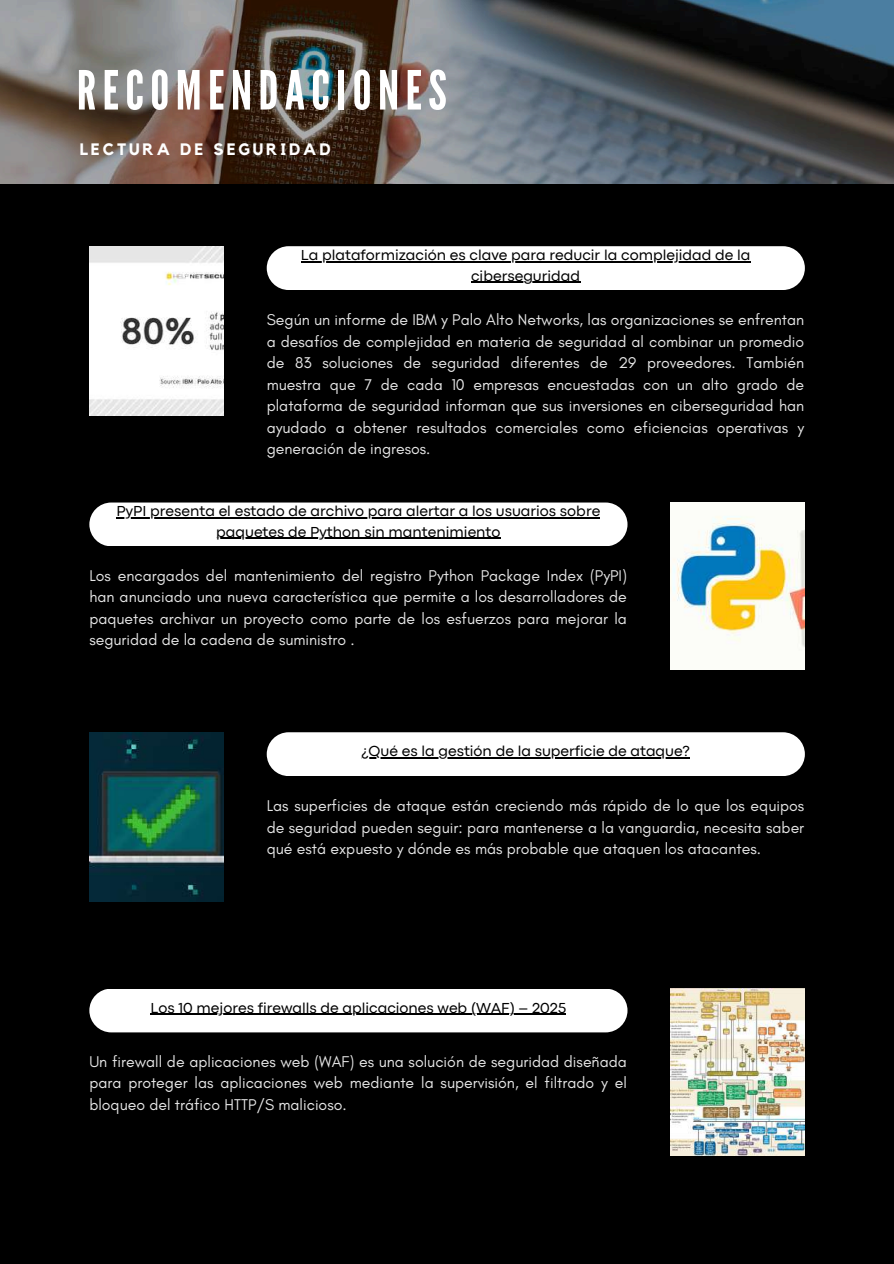
<style>
.page{position:relative;width:894px;height:1264px;background:#fff}
.page>*{position:absolute;margin:0;border:0;box-sizing:border-box;transform-origin:0 0}
.t1{font:53.85px "League Gothic";letter-spacing:.115em;color:#fff}
.t2{font:700 16.5px "Kollektif";letter-spacing:.175em;color:#fff}
.t3{font:15.9px/21.5px "Glacial Indifference";color:#e6e6e6;text-align:justify}
.t4{font:15.15px/20.2px "Codec Pro";color:#000;text-align:center}
</style>
<div class="page">
<div style="left:0;top:0;width:893px;height:1263px;background:#000"></div>
<img style="left:0;top:0;width:893px;height:183px">
<img style="left:89px;top:246px;width:134px;height:169px">
<img style="left:670px;top:502px;width:134px;height:167px">
<div style="left:267px;top:246px;width:537px;height:44px;background:#fff;border-radius:22px"></div>
<div style="left:89px;top:502px;width:538px;height:44px;background:#fff;border-radius:22px"></div>
<hr style="left:301px;top:261px;width:449px;height:2px;background:#000">
<hr style="left:471px;top:282px;width:109px;height:1px;background:#000">
<hr style="left:116px;top:517px;width:484px;height:1px;background:#000">
<hr style="left:216px;top:537px;width:284px;height:2px;background:#000">
<img style="left:89px;top:732px;width:134px;height:169px">
<img style="left:670px;top:988px;width:134px;height:167px">
<div style="left:267px;top:732px;width:537px;height:44px;background:#fff;border-radius:22px"></div>
<div style="left:89px;top:988px;width:538px;height:44px;background:#fff;border-radius:22px"></div>
<hr style="left:361px;top:757px;width:328px;height:1px;background:#000">
<hr style="left:150px;top:1013px;width:416px;height:2px;background:#000">
<h1 class="t1" style="left:77px;top:59px;width:371px">RECOMENDACIONES</h1>
<p class="t2" style="left:80px;top:141px;width:252px">LECTURA DE SEGURIDAD</p>
<p class="t4" style="left:301px;top:246px;width:451px">La plataformización es clave para reducir la complejidad de la ciberseguridad</p>
<p class="t3" style="left:267px;top:309px;width:539px">Según un informe de IBM y Palo Alto Networks, las organizaciones se enfrentan a desafíos de complejidad en materia de seguridad al combinar un promedio de 83 soluciones de seguridad diferentes de 29 proveedores. También muestra que 7 de cada 10 empresas encuestadas con un alto grado de plataforma de seguridad informan que sus inversiones en ciberseguridad han ayudado a obtener resultados comerciales como eficiencias operativas y generación de ingresos.</p>
<p class="t4" style="left:116px;top:502px;width:485px">PyPI presenta el estado de archivo para alertar a los usuarios sobre paquetes de Python sin mantenimiento</p>
<p class="t3" style="left:89px;top:564px;width:539px">Los encargados del mantenimiento del registro Python Package Index (PyPI) han anunciado una nueva característica que permite a los desarrolladores de paquetes archivar un proyecto como parte de los esfuerzos para mejorar la seguridad de la cadena de suministro .</p>
<p class="t4" style="left:361px;top:742px;width:329px">¿Qué es la gestión de la superficie de ataque?</p>
<p class="t3" style="left:267px;top:795px;width:539px">Las superficies de ataque están creciendo más rápido de lo que los equipos de seguridad pueden seguir: para mantenerse a la vanguardia, necesita saber qué está expuesto y dónde es más probable que ataquen los atacantes.</p>
<p class="t4" style="left:150px;top:998px;width:417px">Los 10 mejores firewalls de aplicaciones web (WAF) – 2025</p>
<p class="t3" style="left:89px;top:1050px;width:539px">Un firewall de aplicaciones web (WAF) es una solución de seguridad diseñada para proteger las aplicaciones web mediante la supervisión, el filtrado y el bloqueo del tráfico HTTP/S malicioso.</p>
</div>
